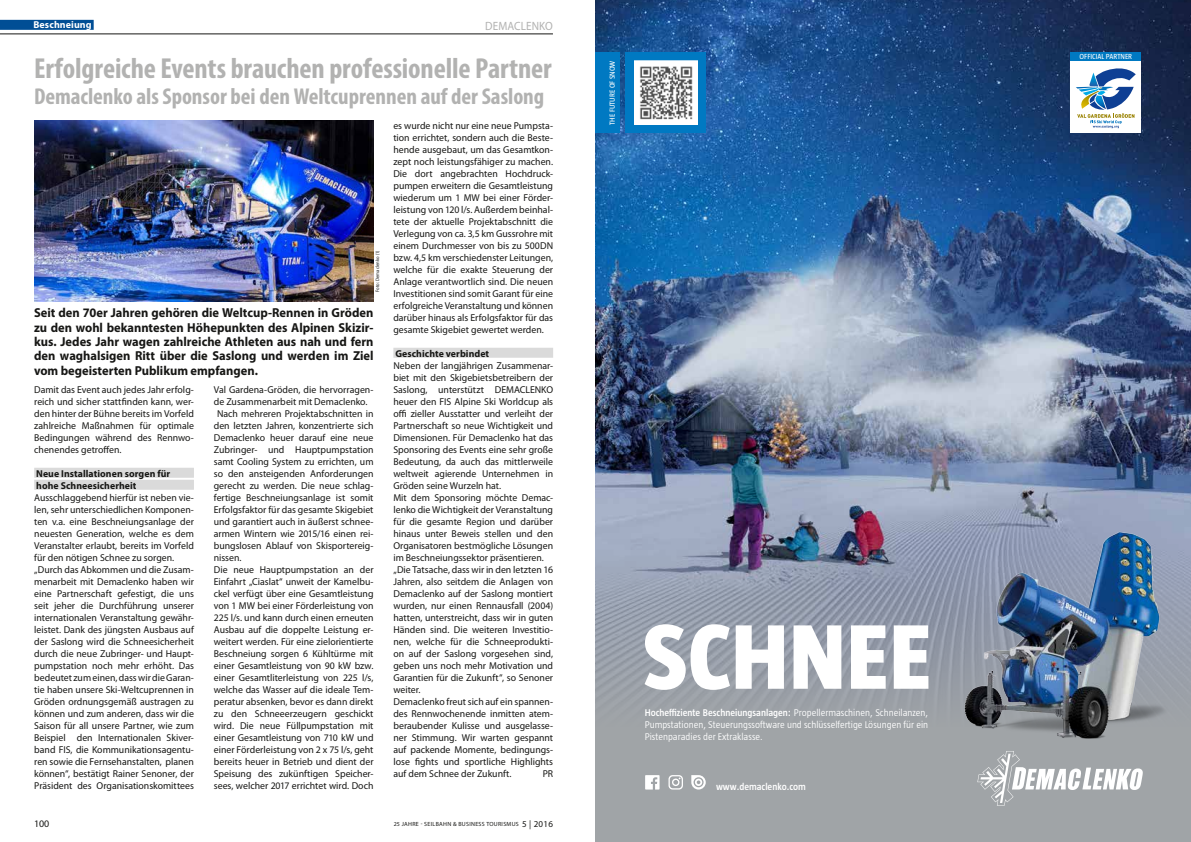
<style>
.page{position:relative;width:1191px;height:842px;background:#fff}
.page>*{position:absolute;margin:0;border:0;box-sizing:border-box;transform-origin:0 0}
.t1{font:800 94px "Taz";letter-spacing:.01em;color:#fff}
.t2{font:700 condensed 29px "Myriad Pro";letter-spacing:-.005em;color:#b2b2b1}
.t3{font:700 condensed 23px "Myriad Pro";letter-spacing:-.005em;color:#b2b2b1}
.t4{font:700 13px/14.3px "Myriad Pro";color:#171715;text-align:justify;scale:.96 1}
.t5{font:12px "Myriad Pro";letter-spacing:.01em;color:#b2b2b1;scale:.93 1}
.t6{font:10px/12px "Myriad Pro";color:#171715;text-align:justify}
.t7{font:300 10px/12px "Taz";color:#fff;text-align:justify}
.t8{font:600 10px "Taz";color:#fff}
.t9{font:700 10px "Myriad Pro";letter-spacing:.005em;color:#fff}
.t10{font:7.5px "Taz";color:#fff}
.t11{font:6px "Myriad Pro";letter-spacing:.05em;color:#171715}
.t12{font:5px "Myriad Pro";letter-spacing:.015em;color:#171715;scale:.92 1}
.s1{font-weight:700}
.s2{font-size:9px}
.s3{font-weight:600}
</style>
<div class="page">
<hr style="left:0;top:34px;width:553px;height:1px;background:#171715">
<div style="left:0;top:20px;width:94px;height:10px;background:#004e95"></div>
<div style="left:34px;top:468px;width:160px;height:10px;background:#dadada"></div>
<div style="left:34px;top:480px;width:160px;height:10px;background:#dadada"></div>
<div style="left:393px;top:348px;width:160px;height:10px;background:#dadada"></div>
<img style="left:34px;top:120px;width:339px;height:182px">
<img style="left:595px;top:0;width:596px;height:539px">
<svg style="left:595px;top:539px;width:320px;height:190px;background:#9399a8"></svg>
<div style="left:595px;top:729px;width:596px;height:113px;background:#a0a4a7"></div>
<svg style="left:977px;top:758px;width:165px;height:48px"></svg>
<svg style="left:691px;top:775px;width:14px;height:14px"></svg>
<svg style="left:645px;top:775px;width:14px;height:14px"></svg>
<svg style="left:668px;top:775px;width:15px;height:14px"></svg>
<div style="left:595px;top:52px;width:25px;height:81px;background:#0079c2"></div>
<div style="left:1070px;top:52px;width:71px;height:10px;background:#0079c2"></div>
<div style="left:625px;top:52px;width:81px;height:81px;background:#0079c2"></div>
<img style="left:634px;top:61px;width:63px;height:63px">
<img style="left:915px;top:509px;width:276px;height:249px">
<div style="left:1070px;top:61px;width:71px;height:72px;background:#fff"></div>
<svg style="left:1076px;top:68px;width:59px;height:60px"></svg>
<p class="t9" style="left:33px;top:19px;width:60px">Beschneiung</p>
<p class="t5" style="left:485px;top:19px;width:74px">DEMACLENKO</p>
<p class="t2" style="left:34px;top:51px;width:519px">Erfolgreiche Events brauchen professionelle Partner</p>
<p class="t3" style="left:34px;top:82px;width:511px">Demaclenko als Sponsor bei den Weltcuprennen auf der Saslong</p>
<p class="t12" style="left:374px;top:292px;width:46px;rotate:-90deg">Foto: Demaclenko (1)</p>
<p class="t4" style="left:34px;top:306px;width:355px">Seit den 70er Jahren gehören die Weltcup-Rennen in Gröden zu den wohl bekanntesten Höhepunkten des Alpinen Skizir&shy;kus. Jedes Jahr wagen zahlreiche Athleten aus nah und fern den waghalsigen Ritt über die Saslong und werden im Ziel vom begeisterten Publikum empfangen.</p>
<p class="t6" style="left:34px;top:384px;width:161px">Damit das Event auch jedes Jahr erfolg&shy;reich und sicher stattfinden kann, wer&shy;den hinter der Bühne bereits im Vorfeld zahlreiche Maßnahmen für optimale Bedingungen während des Rennwo&shy;chenendes getroffen.</p>
<p class="t6" style="left:34px;top:468px;width:161px;text-align:left"><span class="s1">Neue Installationen sorgen für<br>hohe Schneesicherheit </span>Ausschlaggebend hierfür ist neben vie&shy;len, sehr unterschiedlichen Komponen&shy;ten v.a. eine Beschneiungsanlage der neuesten Generation, welche es dem Veranstalter erlaubt, bereits im Vorfeld für den nötigen Schnee zu sorgen. „Durch das Abkommen und die Zusam&shy;menarbeit mit Demaclenko haben wir eine Partnerschaft gefestigt, die uns seit jeher die Durchführung unserer internationalen Veranstaltung gewähr&shy;leistet. Dank des jüngsten Ausbaus auf der Saslong wird die Schneesicherheit durch die neue Zubringer- und Haupt&shy;pumpstation noch mehr erhöht. Das bedeutet zum einen, dass wir die Garan&shy;tie haben unsere Ski-Weltcuprennen in Gröden ordnungsgemäß austragen zu können und zum anderen, dass wir die Saison für all unsere Partner, wie zum Beispiel den Internationalen Skiver&shy;band FIS, die Kommunikationsagentu&shy;ren sowie die Fernsehanstalten, planen können“, bestätigt Rainer Senoner, der Präsident des Organisationskomittees</p>
<p class="t6" style="left:214px;top:384px;width:161px">Val Gardena-Gröden, die hervorragen-</p>
<p class="t6" style="left:214px;top:396px;width:155px">de Zusammenarbeit mit Demaclenko.</p>
<p class="t6" style="left:217px;top:408px;width:158px">Nach mehreren Projektabschnitten in</p>
<p class="t6" style="left:214px;top:420px;width:161px">den letzten Jahren, konzentrierte sich</p>
<p class="t6" style="left:214px;top:432px;width:161px">Demaclenko heuer darauf eine neue</p>
<p class="t6" style="left:214px;top:444px;width:161px">Zubringer- und Hauptpumpstation</p>
<p class="t6" style="left:214px;top:456px;width:161px">samt Cooling System zu errichten, um</p>
<p class="t6" style="left:214px;top:468px;width:161px">so den ansteigenden Anforderungen</p>
<p class="t6" style="left:214px;top:480px;width:161px">gerecht zu werden. Die neue schlag-</p>
<p class="t6" style="left:214px;top:492px;width:161px">fertige Beschneiungsanlage ist somit</p>
<p class="t6" style="left:214px;top:504px;width:161px">Erfolgsfaktor für das gesamte Skigebiet</p>
<p class="t6" style="left:214px;top:516px;width:161px">und garantiert auch in äußerst schnee-</p>
<p class="t6" style="left:214px;top:528px;width:161px">armen Wintern wie 2015/16 einen rei-</p>
<p class="t6" style="left:214px;top:540px;width:161px">bungslosen Ablauf von Skisportereig-</p>
<p class="t6" style="left:214px;top:552px;width:29px">nissen.</p>
<p class="t6" style="left:214px;top:564px;width:161px">Die neue Hauptpumpstation an der</p>
<p class="t6" style="left:214px;top:576px;width:161px">Einfahrt „Ciaslat“ unweit der Kamelbu-</p>
<p class="t6" style="left:214px;top:588px;width:161px">ckel verfügt über eine Gesamtleistung</p>
<p class="t6" style="left:214px;top:600px;width:161px">von 1 MW bei einer Förderleistung von</p>
<p class="t6" style="left:214px;top:612px;width:161px">225 l/s. und kann durch einen erneuten</p>
<p class="t6" style="left:214px;top:624px;width:161px">Ausbau auf die doppelte Leistung er-</p>
<p class="t6" style="left:214px;top:636px;width:161px">weitert werden. Für eine zielorientierte</p>
<p class="t6" style="left:214px;top:648px;width:161px">Beschneiung sorgen 6 Kühltürme mit</p>
<p class="t6" style="left:214px;top:660px;width:161px">einer Gesamtleistung von 90 kW bzw.</p>
<p class="t6" style="left:214px;top:672px;width:161px">einer Gesamtliterleistung von 225 l/s,</p>
<p class="t6" style="left:214px;top:684px;width:161px">welche das Wasser auf die ideale Tem-</p>
<p class="t6" style="left:214px;top:696px;width:161px">peratur absenken, bevor es dann direkt</p>
<p class="t6" style="left:214px;top:708px;width:161px">zu den Schneeerzeugern geschickt</p>
<p class="t6" style="left:214px;top:720px;width:161px">wird. Die neue Füllpumpstation mit</p>
<p class="t6" style="left:214px;top:732px;width:161px">einer Gesamtleistung von 710 kW und</p>
<p class="t6" style="left:214px;top:744px;width:161px">einer Förderleistung von 2 x 75 l/s, geht</p>
<p class="t6" style="left:214px;top:756px;width:161px">bereits heuer in Betrieb und dient der</p>
<p class="t6" style="left:214px;top:768px;width:161px">Speisung des zukünftigen Speicher-</p>
<p class="t6" style="left:214px;top:780px;width:161px">sees, welcher 2017 errichtet wird. Doch</p>
<p class="t6" style="left:393px;top:120px;width:161px">es wurde nicht nur eine neue Pumpsta&shy;tion errichtet, sondern auch die Beste&shy;hende ausgebaut, um das Gesamtkon&shy;zept noch leistungsfähiger zu machen.<br>Die dort angebrachten Hochdruck&shy;pumpen erweitern die Gesamtleistung wiederum um 1 MW bei einer Förder&shy;leistung von 120 l/s. Außerdem beinhal&shy;tete der aktuelle Projektabschnitt die Verlegung von ca. 3,5 km Gussrohre mit einem Durchmesser von bis zu 500DN bzw. 4,5 km verschiedenster Leitungen, welche für die exakte Steuerung der Anlage verantwortlich sind. Die neuen Investitionen sind somit Garant für eine erfolgreiche Veranstaltung und können darüber hinaus als Erfolgsfaktor für das gesamte Skigebiet gewertet werden.</p>
<p class="t6" style="left:393px;top:348px;width:161px;text-align:left"><span class="s1">Geschichte verbindet<br></span>Neben der langjährigen Zusammenar&shy;biet mit den Skigebietsbetreibern der Saslong, unterstützt DEMACLENKO heuer den FIS Alpine Ski Worldcup als offi zieller Ausstatter und verleiht der Partnerschaft so neue Wichtigkeit und Dimensionen. Für Demaclenko hat das Sponsoring des Events eine sehr große Bedeutung, da auch das mittlerweile weltweit agierende Unternehmen in Gröden seine Wurzeln hat.<br>Mit dem Sponsoring möchte Demac&shy;lenko die Wichtigkeit der Veranstaltung für die gesamte Region und darüber hinaus unter Beweis stellen und den Organisatoren bestmögliche Lösungen im Beschneiungssektor präsentieren. „Die Tatsache, dass wir in den letzten 16<br>Jahren, also seitdem die Anlagen von Demaclenko auf der Saslong montiert wurden, nur einen Rennausfall (2004) hatten, unterstreicht, dass wir in guten Händen sind. Die weiteren Investitio&shy;nen, welche für die Schneeprodukti&shy;on auf der Saslong vorgesehen sind, geben uns noch mehr Motivation und Garantien für die Zukunft“, so Senoner weiter.<br>Demaclenko freut sich auf ein spannen&shy;des Rennwochenende inmitten atem&shy;beraubender Kulisse und ausgelasse&shy;ner Stimmung. Wir warten gespannt auf packende Momente, bedingungs&shy;lose fights und sportliche Highlights auf dem Schnee der Zukunft.</p>
<p class="t6" style="left:543px;top:768px;width:12px">PR</p>
<p class="t6" style="left:34px;top:818px;width:17px">100</p>
<p class="t11" style="left:394px;top:821px;width:161px">25 JAHRE - SEILBAHN &amp; BUSINESS TOURISMUS <span class="s2">5 | 2016</span></p>
<p class="t10" style="left:608px;top:125px;width:66px;rotate:-90deg">THE FUTURE OF SNOW</p>
<p class="t1" style="left:643px;top:604px;width:290px">SCHNEE</p>
<p class="t7" style="left:644px;top:706px;width:285px"><span class="s3">Hocheffiziente Beschneiungsanlagen:</span> Propellermaschinen, Schneilanzen, Pumpstationen, Steuerungssoftware und schlüsselfertige Lösungen für ein Pistenparadies der Extraklasse.</p>
<p class="t8" style="left:716px;top:780px;width:91px">www.demaclenko.com</p>
<p class="t10" style="left:1079px;top:53px;width:54px">OFFICIAL PARTNER</p>
</div>
